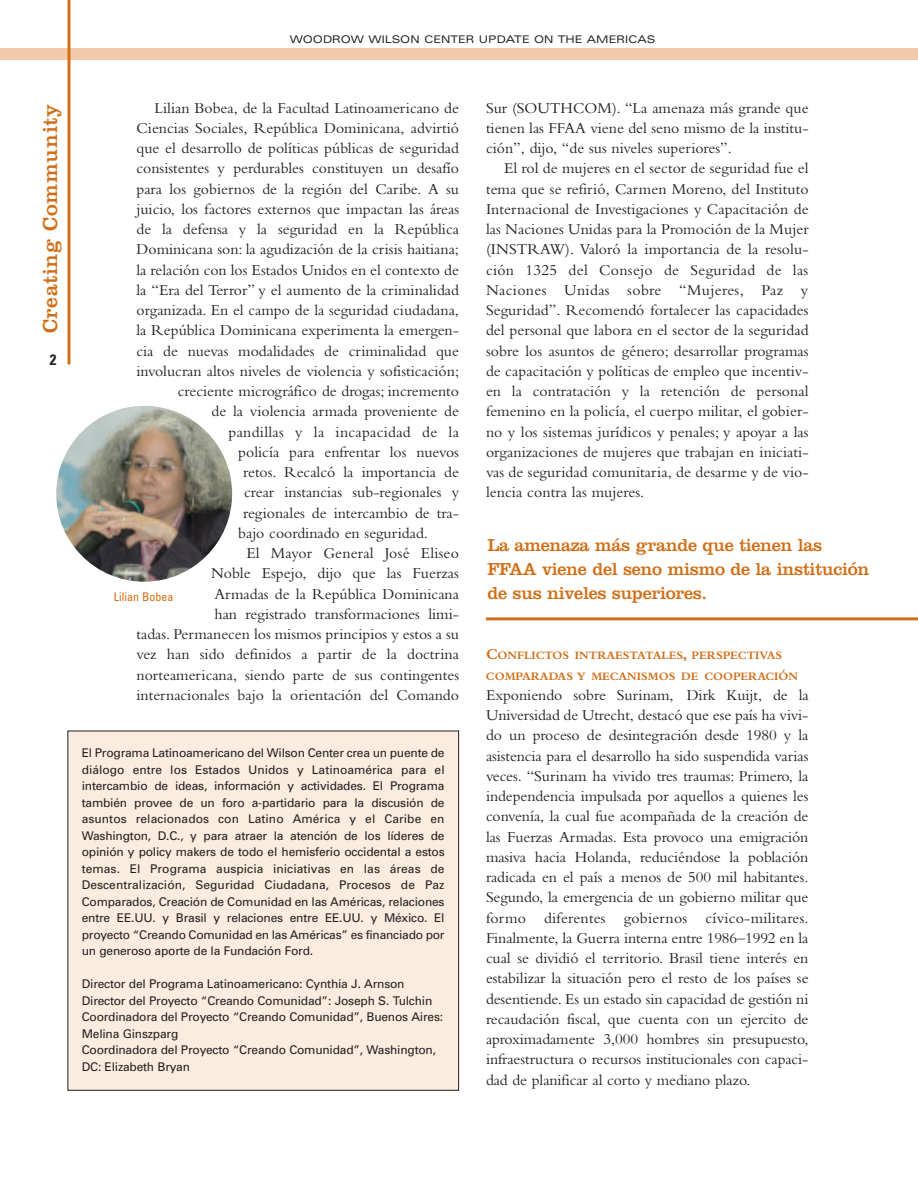
<style>
.page{position:relative;width:918px;height:1188px;background:#fff}
.page>*{position:absolute;margin:0;border:0;box-sizing:border-box;transform-origin:0 0}
.t1{font:21px "Clarendon";letter-spacing:.03em;color:#d06f18}
.t2{font:18px/24px "Clarendon";letter-spacing:-.02em;color:#d06f18}
.t3{font:15.75px/20.2px "Bembo";color:#231f20;text-align:justify}
.t4{font:15.75px "Bembo";letter-spacing:.02em;color:#231f20}
.t5{font:700 condensed 15px "Univers";color:#231f20}
.t6{font:12px/16.5px "Univers";letter-spacing:-.015em;color:#231f20;text-align:justify}
.t7{font:condensed 12px "Univers";color:#d06f18}
.t8{font:700 11.85px/20.2px "Bembo";color:#d06f18}
.t9{font:expanded 10.5px "Univers";color:#231f20}
.s1{font-size:15.75px}
</style>
<div class="page">
<div style="left:0;top:48px;width:918px;height:12px;background:#f1caa9"></div>
<hr style="left:68px;top:0;width:3px;height:364px;background:#d06f18">
<hr style="left:486px;top:617px;width:432px;height:3px;background:#d06f18">
<div style="left:68px;top:731px;width:391px;height:359px;background:#faeddf"></div>
<div style="left:68px;top:731px;width:391px;height:360px;border:1px solid #231f20"></div>
<img style="left:56px;top:406px;width:176px;height:176px;border-radius:50%">
<p class="t9" style="left:290px;top:35px;width:367px">WOODROW WILSON CENTER UPDATE ON THE AMERICAS</p>
<h1 class="t1" style="left:43px;top:333px;width:231px;rotate:-90deg">Creating Community</h1>
<p class="t5" style="left:50px;top:354px;width:8px">2</p>
<p class="t3" style="left:155px;top:99px;width:306px">Lilian Bobea, de la Facultad Latinoamericano de</p>
<p class="t3" style="left:137px;top:119px;width:324px">Ciencias Sociales, República Dominicana, advirtió</p>
<p class="t3" style="left:137px;top:140px;width:324px">que el desarrollo de políticas públicas de seguridad</p>
<p class="t3" style="left:137px;top:160px;width:324px">consistentes y perdurables constituyen un desafío</p>
<p class="t3" style="left:137px;top:180px;width:324px">para los gobiernos de la región del Caribe. A su</p>
<p class="t3" style="left:137px;top:200px;width:324px">juicio, los factores externos que impactan las áreas</p>
<p class="t3" style="left:137px;top:221px;width:324px">de la defensa y la seguridad en la República</p>
<p class="t3" style="left:137px;top:241px;width:324px">Dominicana son: la agudización de la crisis haitiana;</p>
<p class="t3" style="left:137px;top:261px;width:324px">la relación con los Estados Unidos en el contexto de</p>
<p class="t3" style="left:137px;top:281px;width:324px">la “Era del Terror” y el aumento de la criminalidad</p>
<p class="t3" style="left:137px;top:302px;width:324px">organizada. En el campo de la seguridad ciudadana,</p>
<p class="t3" style="left:137px;top:322px;width:324px">la República Dominicana experimenta la emergen-</p>
<p class="t3" style="left:137px;top:342px;width:324px">cia de nuevas modalidades de criminalidad que</p>
<p class="t3" style="left:137px;top:362px;width:324px">involucran altos niveles de violencia y sofisticación;</p>
<p class="t3" style="left:178px;top:383px;width:283px">creciente micrográfico de drogas; incremento</p>
<p class="t3" style="left:211px;top:403px;width:249px">de la violencia armada proveniente de</p>
<p class="t4" style="left:229px;top:426px;width:232px">pandillas y la incapacidad de la</p>
<p class="t3" style="left:238px;top:443px;width:222px">policía para enfrentar los nuevos</p>
<p class="t3" style="left:243px;top:464px;width:217px">retos. Recalcó la importancia de</p>
<p class="t3" style="left:244px;top:484px;width:216px">crear instancias sub-regionales y</p>
<p class="t3" style="left:243px;top:504px;width:217px">regionales de intercambio de tra-</p>
<p class="t3" style="left:238px;top:524px;width:191px">bajo coordinado en seguridad.</p>
<p class="t3" style="left:246px;top:545px;width:214px">El Mayor General José Eliseo</p>
<p class="t3" style="left:211px;top:565px;width:249px">Noble Espejo, dijo que las Fuerzas</p>
<p class="t3" style="left:215px;top:585px;width:246px">Armadas de la República Dominicana</p>
<p class="t3" style="left:215px;top:605px;width:246px">han registrado transformaciones limi-</p>
<p class="t3" style="left:137px;top:626px;width:324px">tadas. Permanecen los mismos principios y estos a su</p>
<p class="t3" style="left:137px;top:646px;width:324px">vez han sido definidos a partir de la doctrina</p>
<p class="t3" style="left:137px;top:666px;width:324px">norteamericana, siendo parte de sus contingentes</p>
<p class="t3" style="left:137px;top:686px;width:324px">internacionales bajo la orientación del Comando</p>
<p class="t7" style="left:114px;top:592px;width:61px">Lilian Bobea</p>
<p class="t6" style="left:82px;top:746px;width:365px">El Programa Latinoamericano del Wilson Center crea un puente de diálogo entre los Estados Unidos y Latinoamérica para el intercambio de ideas, información y actividades. El Programa también provee de un foro a-partidario para la discusión de asuntos relacionados con Latino América y el Caribe en Washington, D.C., y para atraer la atención de los líderes de opinión y policy makers de todo el hemisferio occidental a estos temas. El Programa auspicia iniciativas en las áreas de Descentralización, Seguridad Ciudadana, Procesos de Paz Comparados, Creación de Comunidad en las Américas, relaciones entre EE.UU. y Brasil y relaciones entre EE.UU. y México. El proyecto “Creando Comunidad en las Américas” es financiado por un generoso aporte de la Fundación Ford.</p>
<p class="t6" style="left:82px;top:977px;width:363px;text-align:left">Director del Programa Latinoamericano: Cynthia J. Arnson Director del Proyecto “Creando Comunidad”: Joseph S. Tulchin Coordinadora del Proyecto “Creando Comunidad”, Buenos Aires:<br>Melina Ginszparg<br>Coordinadora del Proyecto “Creando Comunidad”, Washington, DC: Elizabeth Bryan</p>
<p class="t3" style="left:486px;top:99px;width:324px">Sur (SOUTHCOM). “La amenaza más grande que tienen las FFAA viene del seno mismo de la institu&shy;ción”, dijo, “de sus niveles superiores”.</p>
<p class="t3" style="left:486px;top:160px;width:324px;text-indent:18px">El rol de mujeres en el sector de seguridad fue el tema que se refirió, Carmen Moreno, del Instituto Internacional de Investigaciones y Capacitación de las Naciones Unidas para la Promoción de la Mujer (INSTRAW). Valoró la importancia de la resolu&shy;ción 1325 del Consejo de Seguridad de las Naciones Unidas sobre “Mujeres, Paz y Seguridad”. Recomendó fortalecer las capacidades del personal que labora en el sector de la seguridad sobre los asuntos de género; desarrollar programas de capacitación y políticas de empleo que incentiv&shy;en la contratación y la retención de personal femenino en la policía, el cuerpo militar, el gobier&shy;no y los sistemas jurídicos y penales; y apoyar a las organizaciones de mujeres que trabajan en iniciati&shy;vas de seguridad comunitaria, de desarme y de vio&shy;lencia contra las mujeres.</p>
<p class="t2" style="left:488px;top:535px;width:383px">La amenaza más grande que tienen las<br>FFAA viene del seno mismo de la institución de sus niveles superiores.</p>
<p class="t8" style="left:486px;top:647px;width:314px"><span class="s1">C</span>ONFLICTOS INTRAESTATALES<span class="s1">,</span> PERSPECTIVAS<br>COMPARADAS Y MECANISMOS DE COOPERACIÓN</p>
<p class="t3" style="left:486px;top:686px;width:324px">Exponiendo sobre Surinam, Dirk Kuijt, de la Universidad de Utrecht, destacó que ese país ha vivi&shy;do un proceso de desintegración desde 1980 y la asistencia para el desarrollo ha sido suspendida varias veces. “Surinam ha vivido tres traumas: Primero, la independencia impulsada por aquellos a quienes les convenía, la cual fue acompañada de la creación de las Fuerzas Armadas. Esta provoco una emigración masiva hacia Holanda, reduciéndose la población radicada en el país a menos de 500 mil habitantes.<br>Segundo, la emergencia de un gobierno militar que formo diferentes gobiernos cívico-militares.<br>Finalmente, la Guerra interna entre 1986–1992 en la cual se dividió el territorio. Brasil tiene interés en estabilizar la situación pero el resto de los países se desentiende. Es un estado sin capacidad de gestión ni recaudación fiscal, que cuenta con un ejercito de aproximadamente 3,000 hombres sin presupuesto, infraestructura o recursos institucionales con capaci&shy;dad de planificar al corto y mediano plazo.</p>
</div>
